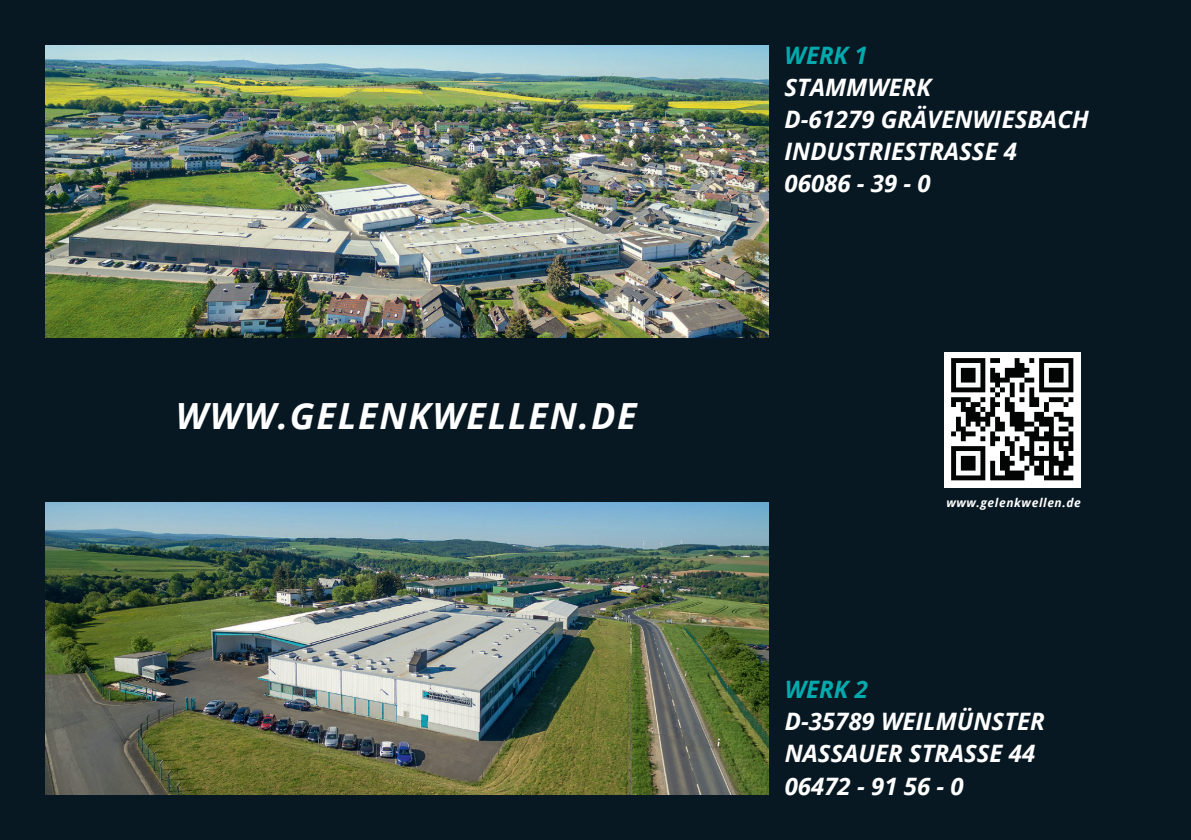
<style>
.page{position:relative;width:1191px;height:840px;background:#fff}
.page>*{position:absolute;margin:0;border:0;box-sizing:border-box;transform-origin:0 0}
.t1{font:italic 700 36px "Open Sans";letter-spacing:.05em;color:#fff}
.t2{font:italic 700 24px/32px "Open Sans";color:#fff}
.t3{font:italic 700 24px "Open Sans";color:#00aaad}
.t4{font:italic 700 12px "Open Sans";color:#fff}
</style>
<div class="page">
<div style="left:0;top:0;width:1191px;height:839px;background:#071822"></div>
<img style="left:45px;top:45px;width:723px;height:292px">
<img style="left:45px;top:502px;width:723px;height:292px">
<img style="left:944px;top:353px;width:136px;height:134px">
<h1 class="t1" style="left:176px;top:390px;width:462px">WWW.GELENKWELLEN.DE</h1>
<p class="t3" style="left:784px;top:38px;width:85px">WERK 1</p>
<p class="t2" style="left:784px;top:70px;width:306px">STAMMWERK<br>D-61279 GRÄVENWIESBACH<br>INDUSTRIESTRASSE 4<br>06086 - 39 - 0</p>
<p class="t4" style="left:946px;top:494px;width:136px">WWW.GELENKWELLEN.DE</p>
<p class="t3" style="left:784px;top:672px;width:85px">WERK 2</p>
<p class="t2" style="left:784px;top:704px;width:261px">D-35789 WEILMÜNSTER<br>NASSAUER STRASSE 44<br>06472 - 91 56 - 0</p>
</div>
